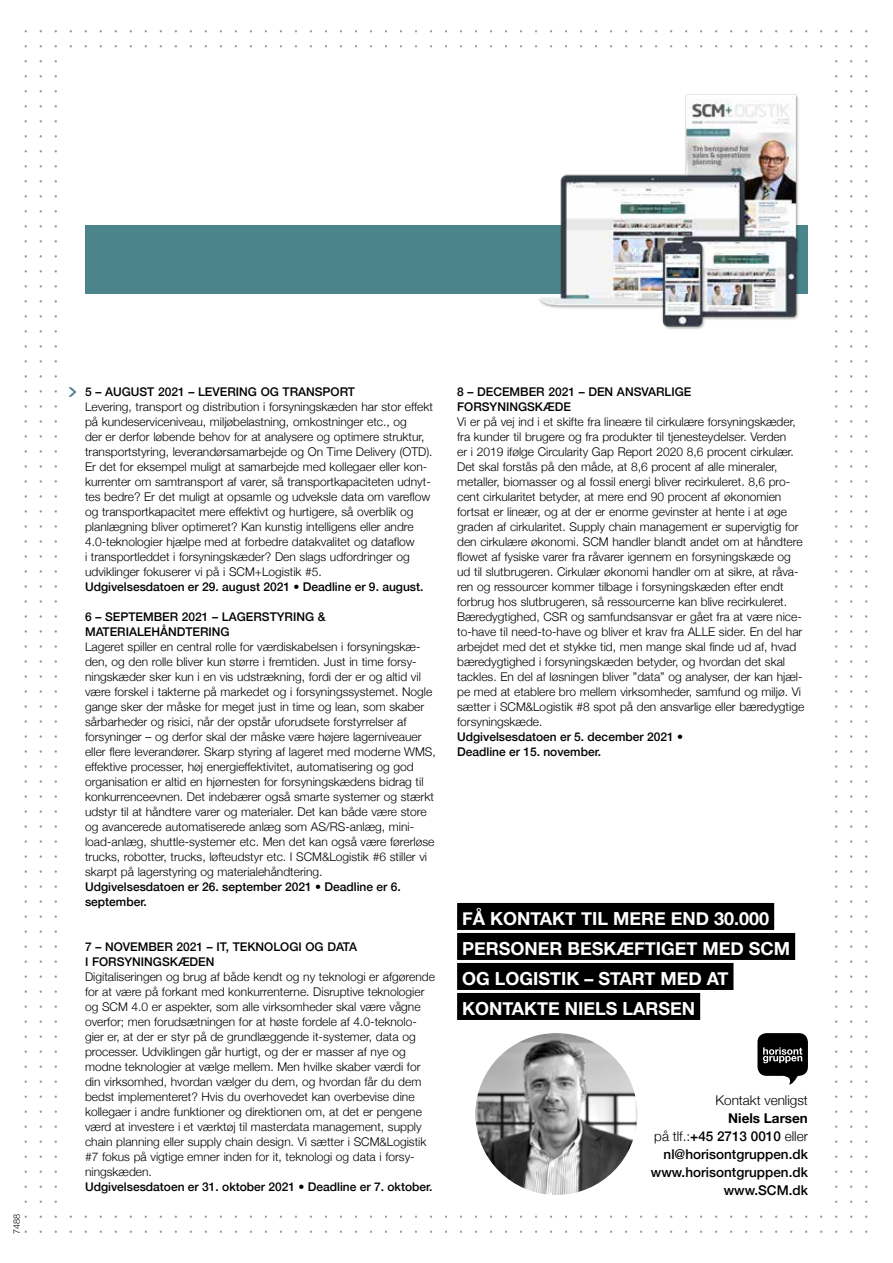
<style>
.page{position:relative;width:893px;height:1263px;background:#fff}
.page>*{position:absolute;margin:0;border:0;box-sizing:border-box;transform-origin:0 0}
.t1{font:700 18px/30px "Helvetica Neue";color:#fff}
.t2{font:500 13.5px/18px "Helvetica Neue";color:#000;text-align:right}
.t3{font:300 13.5px "Helvetica Neue";color:#000}
.t4{font:300 12px/15px "Helvetica Neue";color:#000}
.t5{font:500 12px/15px "Helvetica Neue";color:#000}
.t6{font:300 9px "Helvetica Neue";color:#000}
.s1{font-weight:700}
.s2{font-weight:300}
</style>
<div class="page">
<img style="left:24px;top:30px;width:844px;height:1203px">
<div style="left:67px;top:54px;width:761px;height:1155px;background:#fff"></div>
<img style="left:475px;top:1033px;width:162px;height:162px;border-radius:81px">
<div style="left:457px;top:903px;width:317px;height:27px;background:#000"></div>
<div style="left:457px;top:933px;width:338px;height:27px;background:#000"></div>
<div style="left:457px;top:963px;width:276px;height:27px;background:#000"></div>
<div style="left:457px;top:993px;width:243px;height:27px;background:#000"></div>
<svg style="left:757px;top:1033px;width:51px;height:51px"></svg>
<div style="left:85px;top:225px;width:723px;height:68px;background:#4b848b"></div>
<img style="left:532px;top:94px;width:273px;height:235px">
<p class="t6" style="left:9px;top:1234px;width:22px;rotate:-90deg">7488</p>
<p class="t5" style="left:85px;top:383px;width:272px">5 – AUGUST 2021 – LEVERING OG TRANSPORT</p>
<p class="t4" style="left:85px;top:398px;width:349px">Levering, transport og distribution i forsyningskæden har stor effekt på kundeserviceniveau, miljøbelastning, omkostninger etc., og<br>der er derfor løbende behov for at analysere og optimere struktur, transportstyring, leverandørsamarbejde og On Time Delivery (OTD).<br>Er det for eksempel muligt at samarbejde med kollegaer eller kon&shy;kurrenter om samtransport af varer, så transportkapaciteten udnyt&shy;tes bedre? Er det muligt at opsamle og udveksle data om vareflow og transportkapacitet mere effektivt og hurtigere, så overblik og planlægning bliver optimeret? Kan kunstig intelligens eller andre 4.0-teknologier hjælpe med at forbedre datakvalitet og dataflow<br>i transportleddet i forsyningskæder? Den slags udfordringer og udviklinger fokuserer vi på i SCM+Logistik #5.</p>
<p class="t5" style="left:85px;top:578px;width:340px">Udgivelsesdatoen er 29. august 2021 • Deadline er 9. august.</p>
<p class="t5" style="left:85px;top:608px;width:242px">6 – SEPTEMBER 2021 – LAGERSTYRING &amp;<br>MATERIALEHÅNDTERING</p>
<p class="t4" style="left:85px;top:638px;width:352px">Lageret spiller en central rolle for værdiskabelsen i forsyningskæ&shy;den, og den rolle bliver kun større i fremtiden. Just in time forsy&shy;ningskæder sker kun i en vis udstrækning, fordi der er og altid vil være forskel i takterne på markedet og i forsyningssystemet. Nogle gange sker der måske for meget just in time og lean, som skaber sårbarheder og risici, når der opstår uforudsete forstyrrelser af forsyninger – og derfor skal der måske være højere lagerniveauer eller flere leverandører. Skarp styring af lageret med moderne WMS, effektive processer, høj energieffektivitet, automatisering og god organisation er altid en hjørnesten for forsyningskædens bidrag til konkurrenceevnen. Det indebærer også smarte systemer og stærkt udstyr til at håndtere varer og materialer. Det kan både være store og avancerede automatiserede anlæg som AS/RS-anlæg, mini&shy;load-anlæg, shuttle-systemer etc. Men det kan også være førerløse trucks, robotter, trucks, løfteudstyr etc. I SCM&amp;Logistik #6 stiller vi skarpt på lagerstyring og materialehåndtering.</p>
<p class="t5" style="left:85px;top:878px;width:317px">Udgivelsesdatoen er 26. september 2021 • Deadline er 6. september.</p>
<p class="t5" style="left:85px;top:938px;width:273px">7 – NOVEMBER 2021 – IT, TEKNOLOGI OG DATA<br>I FORSYNINGSKÆDEN</p>
<p class="t4" style="left:85px;top:968px;width:351px">Digitaliseringen og brug af både kendt og ny teknologi er afgørende for at være på forkant med konkurrenterne. Disruptive teknologier og SCM 4.0 er aspekter, som alle virksomheder skal være vågne overfor; men forudsætningen for at høste fordele af 4.0-teknolo&shy;gier er, at der er styr på de grundlæggende it-systemer, data og processer. Udviklingen går hurtigt, og der er masser af nye og modne teknologier at vælge mellem. Men hvilke skaber værdi for din virksomhed, hvordan vælger du dem, og hvordan får du dem bedst implementeret? Hvis du overhovedet kan overbevise dine kollegaer i andre funktioner og direktionen om, at det er pengene værd at investere i et værktøj til masterdata management, supply chain planning eller supply chain design. Vi sætter i SCM&amp;Logistik #7 fokus på vigtige emner inden for it, teknologi og data i forsy&shy;ningskæden.</p>
<p class="t5" style="left:85px;top:1178px;width:349px">Udgivelsesdatoen er 31. oktober 2021 • Deadline er 7. oktober.</p>
<p class="t5" style="left:457px;top:383px;width:236px">8 – DECEMBER 2021 – DEN ANSVARLIGE<br>FORSYNINGSKÆDE</p>
<p class="t4" style="left:457px;top:413px;width:349px">Vi er på vej ind i et skifte fra lineære til cirkulære forsyningskæder, fra kunder til brugere og fra produkter til tjenesteydelser. Verden<br>er i 2019 ifølge Circularity Gap Report 2020 8,6 procent cirkulær.<br>Det skal forstås på den måde, at 8,6 procent af alle mineraler, metaller, biomasser og al fossil energi bliver recirkuleret. 8,6 pro&shy;cent cirkularitet betyder, at mere end 90 procent af økonomien fortsat er lineær, og at der er enorme gevinster at hente i at øge graden af cirkularitet. Supply chain management er supervigtig for den cirkulære økonomi. SCM handler blandt andet om at håndtere flowet af fysiske varer fra råvarer igennem en forsyningskæde og ud til slutbrugeren. Cirkulær økonomi handler om at sikre, at råva&shy;ren og ressourcer kommer tilbage i forsyningskæden efter endt forbrug hos slutbrugeren, så ressourcerne kan blive recirkuleret.<br>Bæredygtighed, CSR og samfundsansvar er gået fra at være nice&shy;to-have til need-to-have og bliver et krav fra ALLE sider. En del har arbejdet med det et stykke tid, men mange skal finde ud af, hvad bæredygtighed i forsyningskæden betyder, og hvordan det skal tackles. En del af løsningen bliver ”data” og analyser, der kan hjæl&shy;pe med at etablere bro mellem virksomheder, samfund og miljø. Vi sætter i SCM&amp;Logistik #8 spot på den ansvarlige eller bæredygtige forsyningskæde.</p>
<p class="t5" style="left:457px;top:728px;width:227px">Udgivelsesdatoen er 5. december 2021 •<br>Deadline er 15. november.</p>
<h1 class="t1" style="left:462px;top:904px;width:330px">FÅ KONTAKT TIL MERE END 30.000<br>PERSONER BESKÆFTIGET MED SCM<br>OG LOGISTIK – START MED AT<br>KONTAKTE NIELS LARSEN</h1>
<p class="t3" style="left:715px;top:1089px;width:94px">Kontakt venligst</p>
<p class="t2" style="left:651px;top:1108px;width:159px"><span class="s1">Niels Larsen<br></span><span class="s2">på tlf.:</span>+45 2713 0010 <span class="s2">eller </span>nl@horisontgruppen.dk www.horisontgruppen.dk www.SCM.dk</p>
</div>
